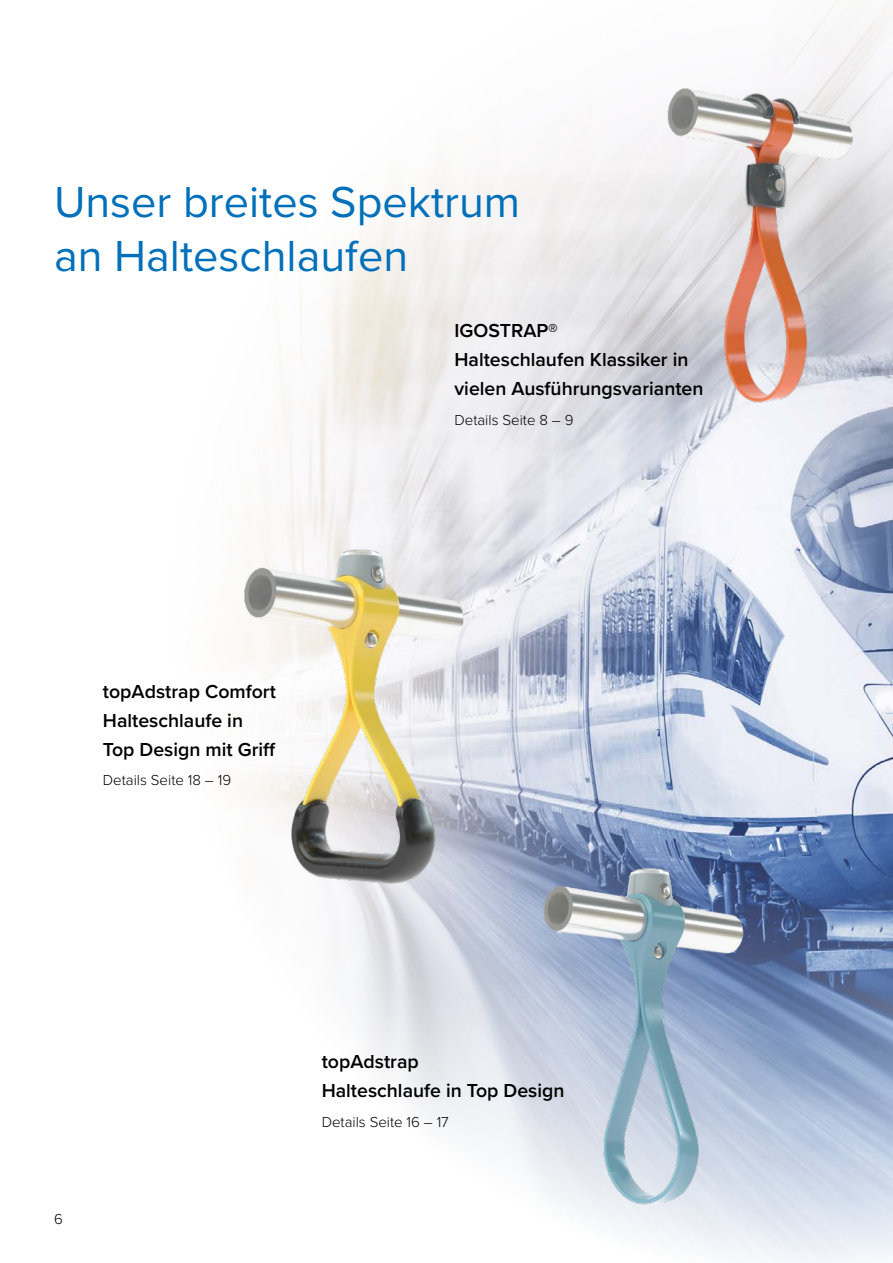
<style>
.page{position:relative;width:893px;height:1263px;background:#fff}
.page>*{position:absolute;margin:0;border:0;box-sizing:border-box;transform-origin:0 0}
.t1{font:45px/54px "Proxima Nova";color:#0070ba}
.t2{font:600 19.5px/29.2px "Proxima Nova";color:#000}
.t3{font:300 15px "Proxima Nova";color:#000}
</style>
<div class="page">
<img style="left:265px;top:2px;width:628px;height:1261px">
<img style="left:633px;top:74px;width:249px;height:351px">
<img style="left:479px;top:869px;width:345px;height:365px">
<img style="left:242px;top:534px;width:250px;height:399px">
<h1 class="t1" style="left:54px;top:173px;width:468px">Unser breites Spektrum an Halteschlaufen</h1>
<p class="t2" style="left:103px;top:676px;width:175px">topAdstrap Comfort<br>Halteschlaufe in<br>Top Design mit Griff</p>
<p class="t3" style="left:103px;top:769px;width:130px">Details Seite 18 – 19</p>
<p class="t2" style="left:454px;top:315px;width:251px">IGOSTRAP®<br>Halteschlaufen Klassiker in vielen Ausführungsvarianten</p>
<p class="t3" style="left:454px;top:408px;width:120px">Details Seite 8 – 9</p>
<p class="t3" style="left:54px;top:1208px;width:10px">6</p>
<p class="t2" style="left:322px;top:1046px;width:244px">topAdstrap<br>Halteschlaufe in Top Design</p>
<p class="t3" style="left:322px;top:1110px;width:129px">Details Seite 16 – 17</p>
</div>
